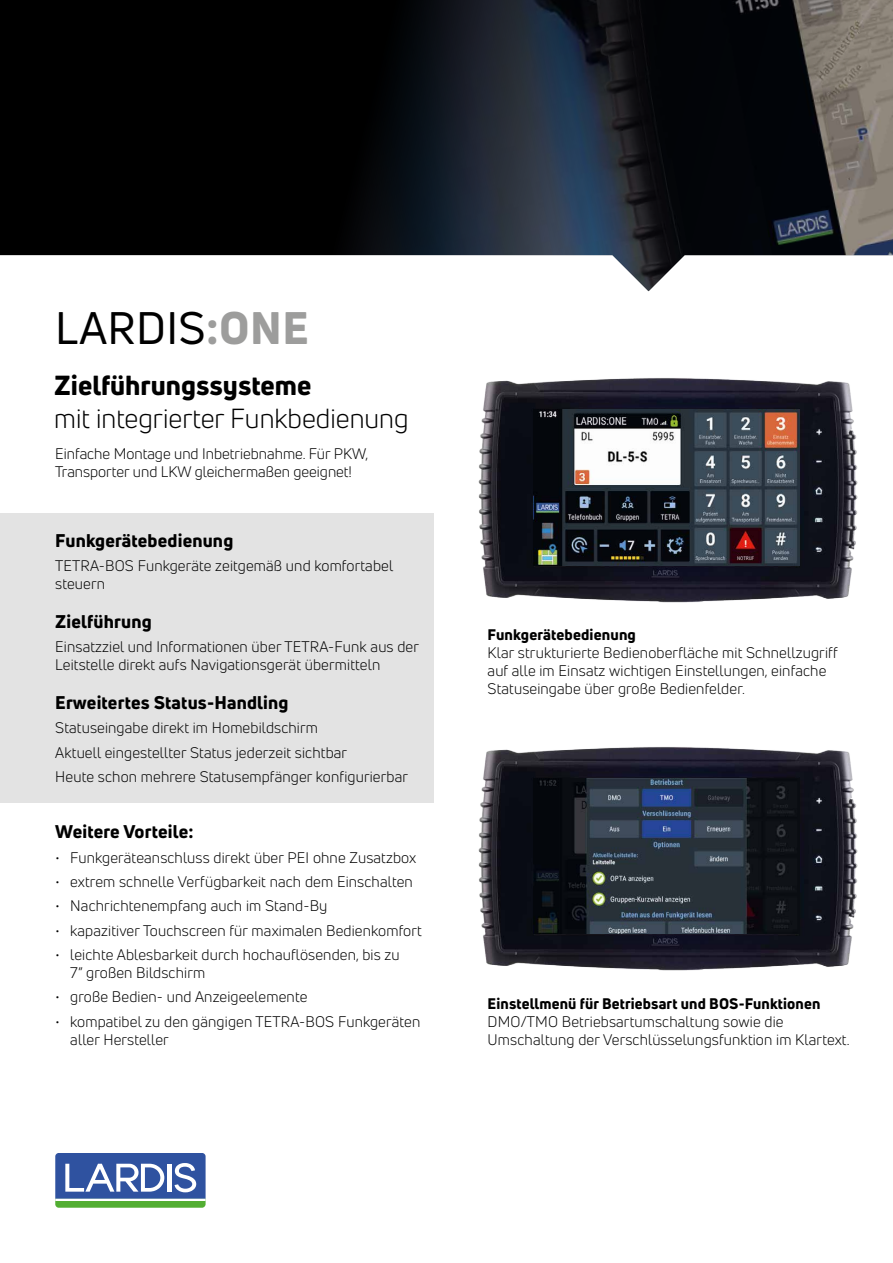
<style>
.page{position:relative;width:893px;height:1263px;background:#fff}
.page>*{position:absolute;margin:0;border:0;box-sizing:border-box;transform-origin:0 0}
.t1{font:44.55px "Uni Neue";letter-spacing:.01em;color:#000}
.t2{font:27px "Uni Neue";color:#000}
.t3{font:800 27px "Uni Neue";color:#000}
.t4{font:800 18px "Uni Neue";letter-spacing:.01em;color:#000}
.t5{font:15px/18px "Uni Neue";letter-spacing:.01em;color:#000}
.t6{font:800 15px "Uni Neue";letter-spacing:.01em;color:#000}
.s1{font-weight:800;color:#9d9d9c}
</style>
<div class="page">
<div style="left:0;top:513px;width:434px;height:290px;background:#e3e3e3"></div>
<div style="left:0;top:0;width:138px;height:256px;background:#000"></div>
<img style="left:138px;top:0;width:755px;height:291px">
<svg style="left:55px;top:1153px;width:151px;height:55px"></svg>
<hr style="left:167px;top:1164px;width:4px;height:28px;background:#fff">
<img style="left:478px;top:747px;width:380px;height:224px">
<img style="left:533px;top:778px;width:266px;height:156px">
<img style="left:478px;top:378px;width:380px;height:225px">
<img style="left:533px;top:410px;width:266px;height:155px">
<h1 class="t1" style="left:55px;top:300px;width:255px">LARDIS<span class="s1">:ONE</span></h1>
<h2 class="t3" style="left:54px;top:367px;width:259px">Zielführungssysteme</h2>
<h2 class="t2" style="left:54px;top:402px;width:356px">mit integrierter Funkbedienung</h2>
<p class="t5" style="left:55px;top:444px;width:315px">Einfache Montage und Inbetriebnahme. Für PKW,<br>Transporter und LKW gleichermaßen geeignet!</p>
<p class="t4" style="left:55px;top:528px;width:180px">Funkgerätebedienung</p>
<p class="t5" style="left:55px;top:556px;width:339px">TETRA-BOS Funkgeräte zeitgemäß und komfortabel steuern</p>
<p class="t4" style="left:55px;top:609px;width:98px">Zielführung</p>
<p class="t5" style="left:55px;top:638px;width:365px">Einsatzziel und Informationen über TETRA-Funk aus der<br>Leitstelle direkt aufs Navigationsgerät übermitteln</p>
<p class="t4" style="left:55px;top:690px;width:235px">Erweitertes Status-Handling</p>
<p class="t5" style="left:55px;top:716px;width:354px;line-height:24.3px">Statuseingabe direkt im Homebildschirm<br>Aktuell eingestellter Status jederzeit sichtbar<br>Heute schon mehrere Statusempfänger konfigurierbar</p>
<p class="t4" style="left:55px;top:819px;width:140px">Weitere Vorteile:</p>
<p class="t5" style="left:55px;top:848px;width:362px">• Funkgeräteanschluss direkt über PEI ohne Zusatzbox</p>
<p class="t5" style="left:55px;top:872px;width:359px">• extrem schnelle Verfügbarkeit nach dem Einschalten</p>
<p class="t5" style="left:55px;top:897px;width:274px">• Nachrichtenempfang auch im Stand-By</p>
<p class="t5" style="left:55px;top:921px;width:368px">• kapazitiver Touchscreen für maximalen Bedienkomfort</p>
<p class="t5" style="left:70px;top:945px;width:331px;text-indent:-15px">• leichte Ablesbarkeit durch hochauflösenden, bis zu<br>7” großen Bildschirm</p>
<p class="t5" style="left:55px;top:988px;width:254px">• große Bedien- und Anzeigeelemente</p>
<p class="t5" style="left:70px;top:1012px;width:351px;text-indent:-15px">• kompatibel zu den gängigen TETRA-BOS Funkgeräten aller Hersteller</p>
<p class="t6" style="left:488px;top:624px;width:150px">Funkgerätebedienung</p>
<p class="t5" style="left:488px;top:643px;width:352px">Klar strukturierte Bedienoberfläche mit Schnellzugriff auf alle im Einsatz wichtigen Einstellungen, einfache<br>Statuseingabe über große Bedienfelder.</p>
<p class="t6" style="left:488px;top:993px;width:334px">Einstellmenü für Betriebsart und BOS-Funktionen</p>
<p class="t5" style="left:488px;top:1013px;width:363px">DMO/TMO Betriebsartumschaltung sowie die<br>Umschaltung der Verschlüsselungsfunktion im Klartext.</p>
</div>
